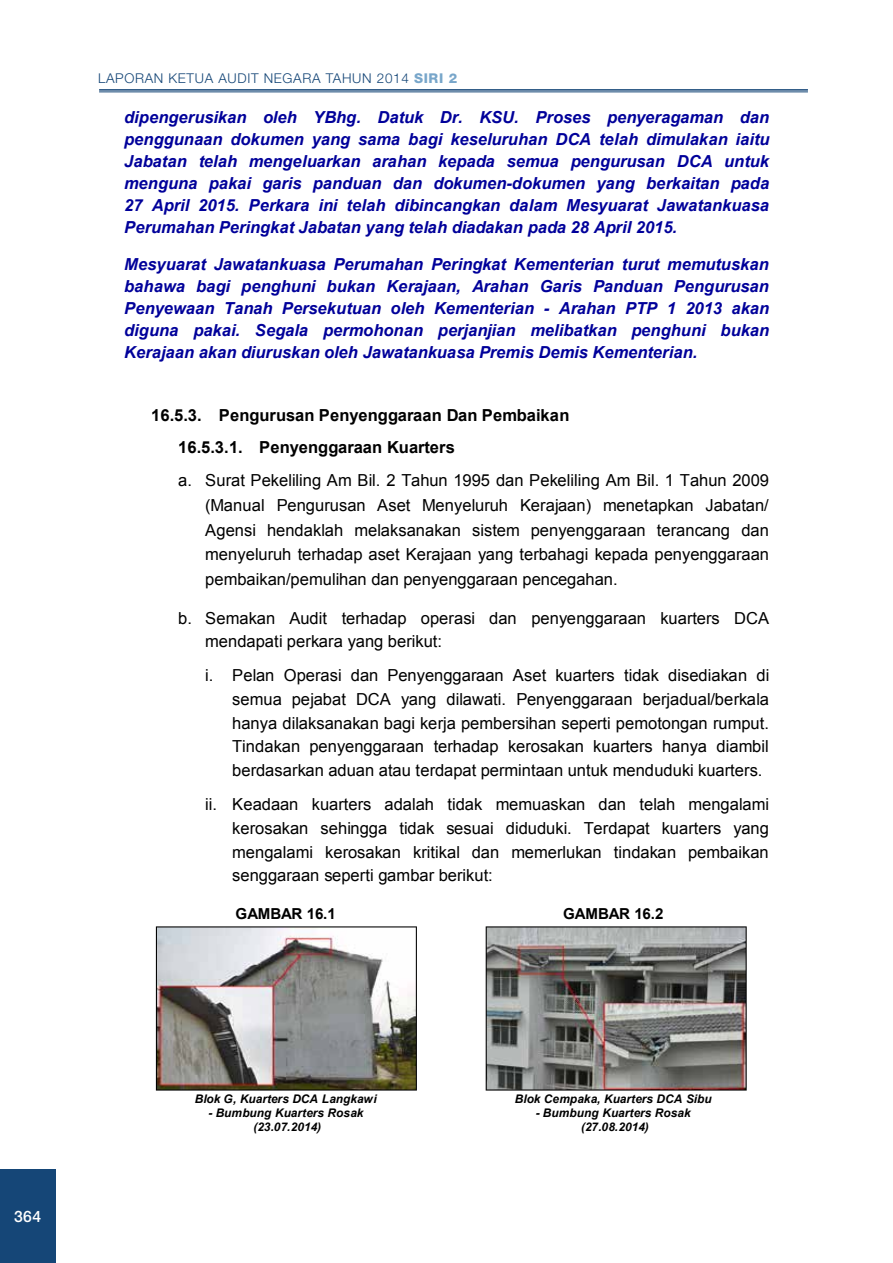
<style>
.page{position:relative;width:893px;height:1263px;background:#fff}
.page>*{position:absolute;margin:0;border:0;box-sizing:border-box;transform-origin:0 0}
.t1{font:16.5px/23.7px "Arial";color:#000;text-align:justify}
.t2{font:italic 700 16.5px/21.8px "Arial";color:#00009a;text-align:justify}
.t3{font:700 16.5px/32.7px "Arial";color:#000}
.t4{font:500 15.75px "Helvetica Neue LT Std";color:#fff}
.t5{font:700 15.15px "Arial";letter-spacing:-.01em;color:#000}
.t6{font:300 13.5px "Helvetica Neue LT Std";letter-spacing:.05em;color:#154677}
.t7{font:italic 700 11.85px/13.6px "Arial";letter-spacing:.005em;color:#000;text-align:center}
.s1{font-weight:800;color:#78a6ca}
</style>
<div class="page">
<div style="left:0;top:1169px;width:55px;height:94px;background:#154677"></div>
<hr style="left:99px;top:92px;width:709px;height:1px;background:#154677">
<hr style="left:99px;top:89px;width:709px;height:2px;background:#154677">
<img style="left:156px;top:926px;width:261px;height:164px">
<svg style="left:486px;top:926px;width:261px;height:164px;background:#7c7b79"></svg>
<p class="t6" style="left:98px;top:70px;width:361px">LAPORAN KETUA AUDIT NEGARA TAHUN 2014 <span class="s1">SIRI 2</span></p>
<p class="t2" style="left:124px;top:107px;width:647px">dipengerusikan oleh YBhg. Datuk Dr. KSU. Proses penyeragaman dan penggunaan dokumen yang sama bagi keseluruhan DCA telah dimulakan iaitu Jabatan telah mengeluarkan arahan kepada semua pengurusan DCA untuk menguna pakai garis panduan dan dokumen-dokumen yang berkaitan pada 27 April 2015. Perkara ini telah dibincangkan dalam Mesyuarat Jawatankuasa Perumahan Peringkat Jabatan yang telah diadakan pada 28 April 2015.</p>
<p class="t2" style="left:124px;top:254px;width:647px">Mesyuarat Jawatankuasa Perumahan Peringkat Kementerian turut memutuskan bahawa bagi penghuni bukan Kerajaan, Arahan Garis Panduan Pengurusan Penyewaan Tanah Persekutuan oleh Kementerian - Arahan PTP 1 2013 akan diguna pakai. Segala permohonan perjanjian melibatkan penghuni bukan Kerajaan akan diuruskan oleh Jawatankuasa Premis Demis Kementerian.</p>
<p class="t3" style="left:178px;top:399px;width:393px;text-indent:-27px">16.5.3. Pengurusan Penyenggaraan Dan Pembaikan<br>16.5.3.1. Penyenggaraan Kuarters</p>
<p class="t1" style="left:205px;top:468px;width:565px;line-height:24.6px;text-indent:-27px">a. Surat Pekeliling Am Bil. 2 Tahun 1995 dan Pekeliling Am Bil. 1 Tahun 2009 (Manual Pengurusan Aset Menyeluruh Kerajaan) menetapkan Jabatan/ Agensi hendaklah melaksanakan sistem penyenggaraan terancang dan menyeluruh terhadap aset Kerajaan yang terbahagi kepada penyenggaraan pembaikan/pemulihan dan penyenggaraan pencegahan.</p>
<p class="t1" style="left:205px;top:606px;width:565px;text-indent:-27px">b. Semakan Audit terhadap operasi dan penyenggaraan kuarters DCA mendapati perkara yang berikut:</p>
<p class="t1" style="left:232px;top:664px;width:539px;text-indent:-27px">i. Pelan Operasi dan Penyenggaraan Aset kuarters tidak disediakan di semua pejabat DCA yang dilawati. Penyenggaraan berjadual/berkala hanya dilaksanakan bagi kerja pembersihan seperti pemotongan rumput.<br>Tindakan penyenggaraan terhadap kerosakan kuarters hanya diambil berdasarkan aduan atau terdapat permintaan untuk menduduki kuarters.</p>
<p class="t1" style="left:232px;top:792px;width:538px;text-indent:-27px">ii. Keadaan kuarters adalah tidak memuaskan dan telah mengalami kerosakan sehingga tidak sesuai diduduki. Terdapat kuarters yang mengalami kerosakan kritikal dan memerlukan tindakan pembaikan senggaraan seperti gambar berikut:</p>
<p class="t5" style="left:235px;top:904px;width:102px">GAMBAR 16.1</p>
<p class="t5" style="left:563px;top:904px;width:102px">GAMBAR 16.2</p>
<p class="t4" style="left:14px;top:1207px;width:28px">364</p>
<p class="t7" style="left:195px;top:1092px;width:183px">Blok G, Kuarters DCA Langkawi</p>
<p class="t7" style="left:208px;top:1106px;width:156px">- Bumbung Kuarters Rosak (23.07.2014)</p>
<p class="t7" style="left:515px;top:1092px;width:198px">Blok Cempaka, Kuarters DCA Sibu</p>
<p class="t7" style="left:536px;top:1106px;width:156px">- Bumbung Kuarters Rosak (27.08.2014)</p>
</div>
